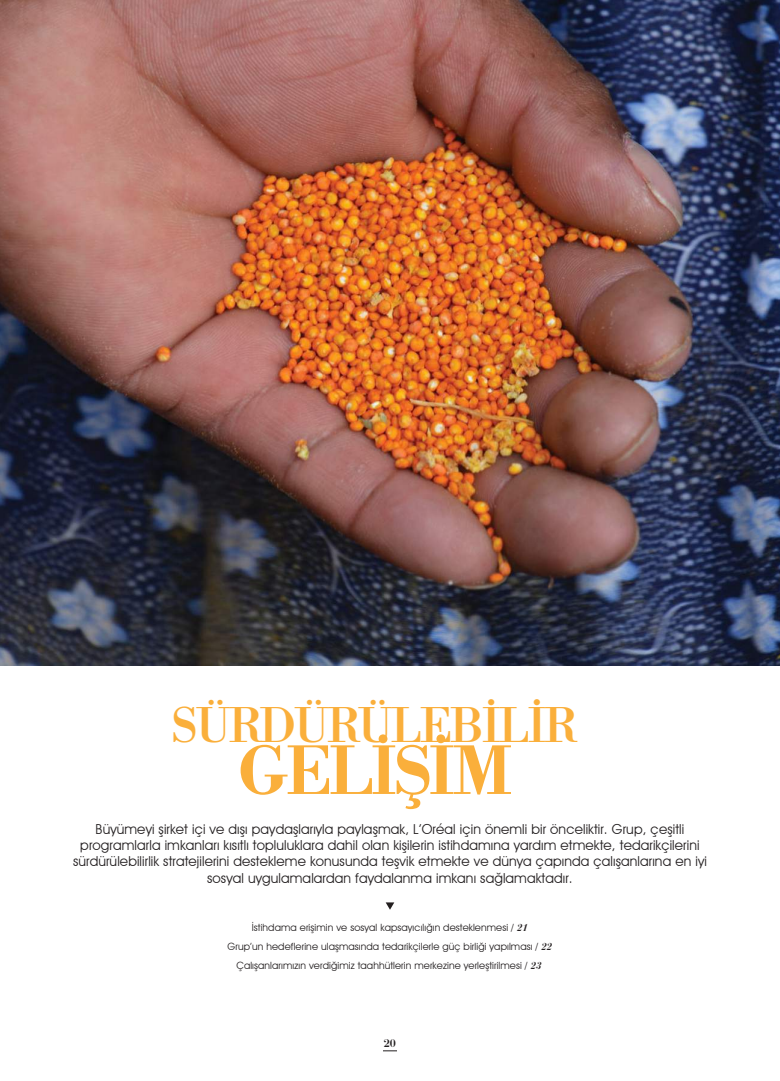
<style>
.page{position:relative;width:780px;height:1081px;background:#fff}
.page>*{position:absolute;margin:0;border:0;box-sizing:border-box;transform-origin:0 0}
.t1{font:700 64.38px "Libre Bodoni";letter-spacing:-.03em;color:#faaf3b}
.t2{font:46.38px "Libre Bodoni";letter-spacing:-.03em;color:#faaf3b}
.t3{font:13.75px/16.4px "Avant Garde IT Cby BT";letter-spacing:.01em;color:#231f20;text-align:center}
.t4{font:700 11px "Bauer Bodoni Std";color:#231f20}
.t5{font:10px/18.8px "Avant Garde IT Cby BT";letter-spacing:.01em;color:#231f20;text-align:center}
.s1{font-family:"Bauer Bodoni Std";font-weight:700;font-style:italic}
</style>
<div class="page">
<img style="left:0;top:0;width:780px;height:665px">
<svg style="left:385px;top:902px;width:9px;height:8px"></svg>
<svg style="left:383px;top:1050px;width:14px;height:1px"></svg>
<h2 class="t2" style="left:171px;top:699px;width:407px">SÜRDÜRÜLEBİLİR</h2>
<h1 class="t1" style="left:237px;top:734px;width:276px">GELİŞİM</h1>
<p class="t3" style="left:73px;top:820px;width:635px">Büyümeyi şirket içi ve dışı paydaşlarıyla paylaşmak, L’Oréal için önemli bir önceliktir. Grup, çeşitli programlarla imkanları kısıtlı topluluklara dahil olan kişilerin istihdamına yardım etmekte, tedarikçilerini sürdürülebilirlik stratejilerini destekleme konusunda teşvik etmekte ve dünya çapında çalışanlarına en iyi sosyal uygulamalardan faydalanma imkanı sağlamaktadır.</p>
<p class="t5" style="left:227px;top:918px;width:326px">İstihdama erişimin ve sosyal kapsayıcılığın desteklenmesi / <span class="s1">21<br></span>Grup’un hedeflerine ulaşmasında tedarikçilerle güç birliği yapılması / <span class="s1">22<br></span>Çalışanlarımızın verdiğimiz taahhütlerin merkezine yerleştirilmesi / <span class="s1">23</span></p>
<p class="t4" style="left:384px;top:1036px;width:14px">20</p>
</div>
